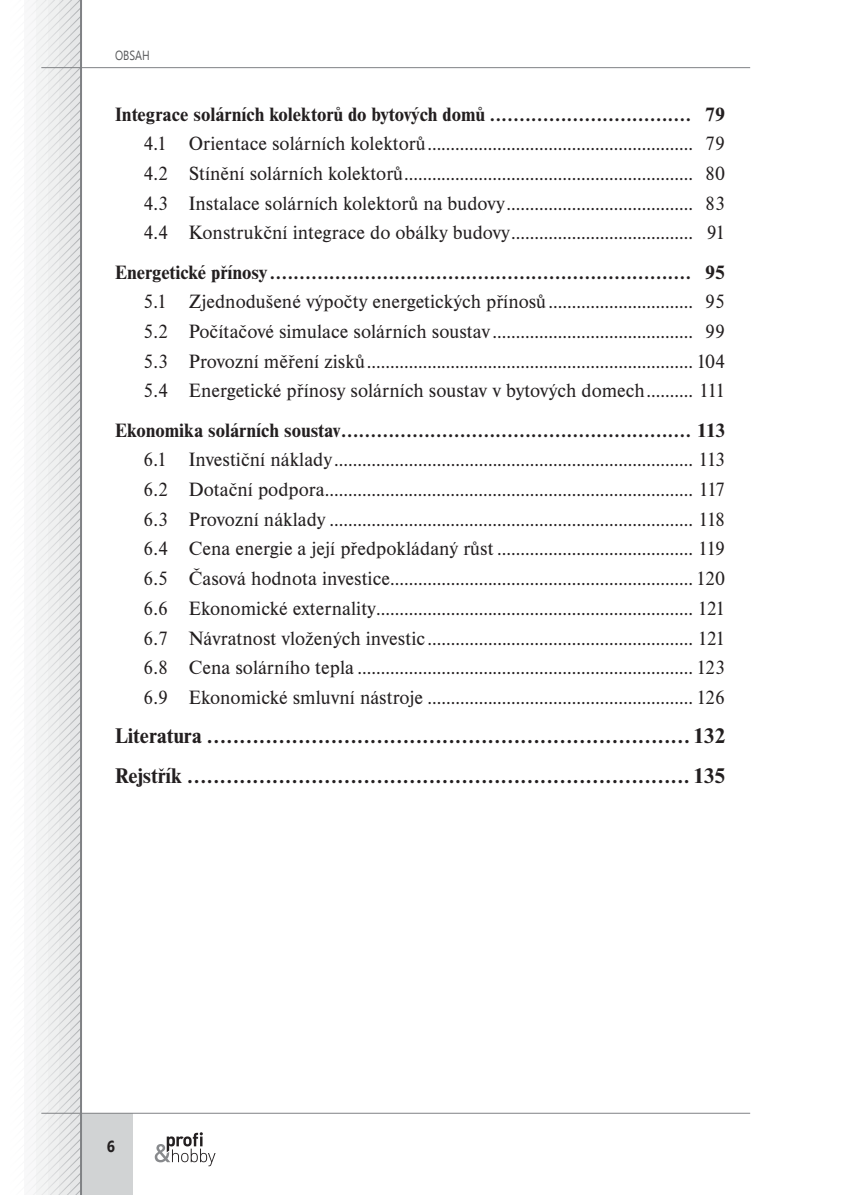
<style>
.page{position:relative;width:846px;height:1195px;background:#fff}
.page>*{position:absolute;margin:0;border:0;box-sizing:border-box;transform-origin:0 0}
.t1{font:700 22px/39.4px "Nimbus Roman DOT";color:#231f20}
.t2{font:20px/29.6px "Nimbus Roman DOT";color:#231f20;text-align:justify}
.t3{font:700 20px "Nimbus Roman DOT";color:#231f20}
.t4{font:700 16px "Segoe UI";color:#231f20;scale:.9 1}
.t5{font:13.2px "Segoe UI";color:#58595b;scale:.82 1}
</style>
<div class="page">
<div style="left:81px;top:1113px;width:51px;height:82px;background:#d1d3d4"></div>
<svg style="left:28px;top:0;width:52px;height:1195px"></svg>
<hr style="left:80px;top:0;width:2px;height:1195px;background:#808285">
<hr style="left:41px;top:67px;width:709px;height:1px;background:#808285">
<hr style="left:41px;top:1113px;width:709px;height:1px;background:#808285">
<svg style="left:155px;top:1132px;width:61px;height:34px"></svg>
<p class="t5" style="left:115px;top:46px;width:44px">OBSAH</p>
<p class="t3" style="left:115px;top:106px;width:612px">Integrace solárních kolektorů do bytových domů .................................. 79</p>
<p class="t2" style="left:143px;top:131px;width:583px">4.1 Orientace solárních kolektorů ......................................................... 79<br>4.2 Stínění solárních kolektorů .............................................................. 80<br>4.3 Instalace solárních kolektorů na budovy ........................................ 83<br>4.4 Konstrukční integrace do obálky budovy ....................................... 91</p>
<p class="t3" style="left:115px;top:264px;width:612px">Energetické přínosy ....................................................................... 95</p>
<p class="t2" style="left:143px;top:289px;width:583px">5.1 Zjednodušené výpočty energetických přínosů ............................... 95<br>5.2 Počítačové simulace solárních soustav ........................................... 99<br>5.3 Provozní měření zisků ...................................................................... 104<br>5.4 Energetické přínosy solárních soustav v bytových domech .......... 111</p>
<p class="t3" style="left:115px;top:422px;width:612px">Ekonomika solárních soustav ........................................................... 113</p>
<p class="t2" style="left:143px;top:447px;width:583px">6.1 Investiční náklady ............................................................................. 113<br>6.2 Dotační podpora ............................................................................... 117<br>6.3 Provozní náklady .............................................................................. 118<br>6.4 Cena energie a její předpokládaný růst .......................................... 119<br>6.5 Časová hodnota investice................................................................. 120<br>6.6 Ekonomické externality .................................................................... 121<br>6.7 Návratnost vložených investic ......................................................... 121<br>6.8 Cena solárního tepla ........................................................................ 123<br>6.9 Ekonomické smluvní nástroje ......................................................... 126</p>
<p class="t1" style="left:115px;top:718px;width:612px">Literatura .......................................................................... 132<br>Rejstřík ............................................................................. 135</p>
<p class="t4" style="left:107px;top:1135px;width:11px">6</p>
</div>
